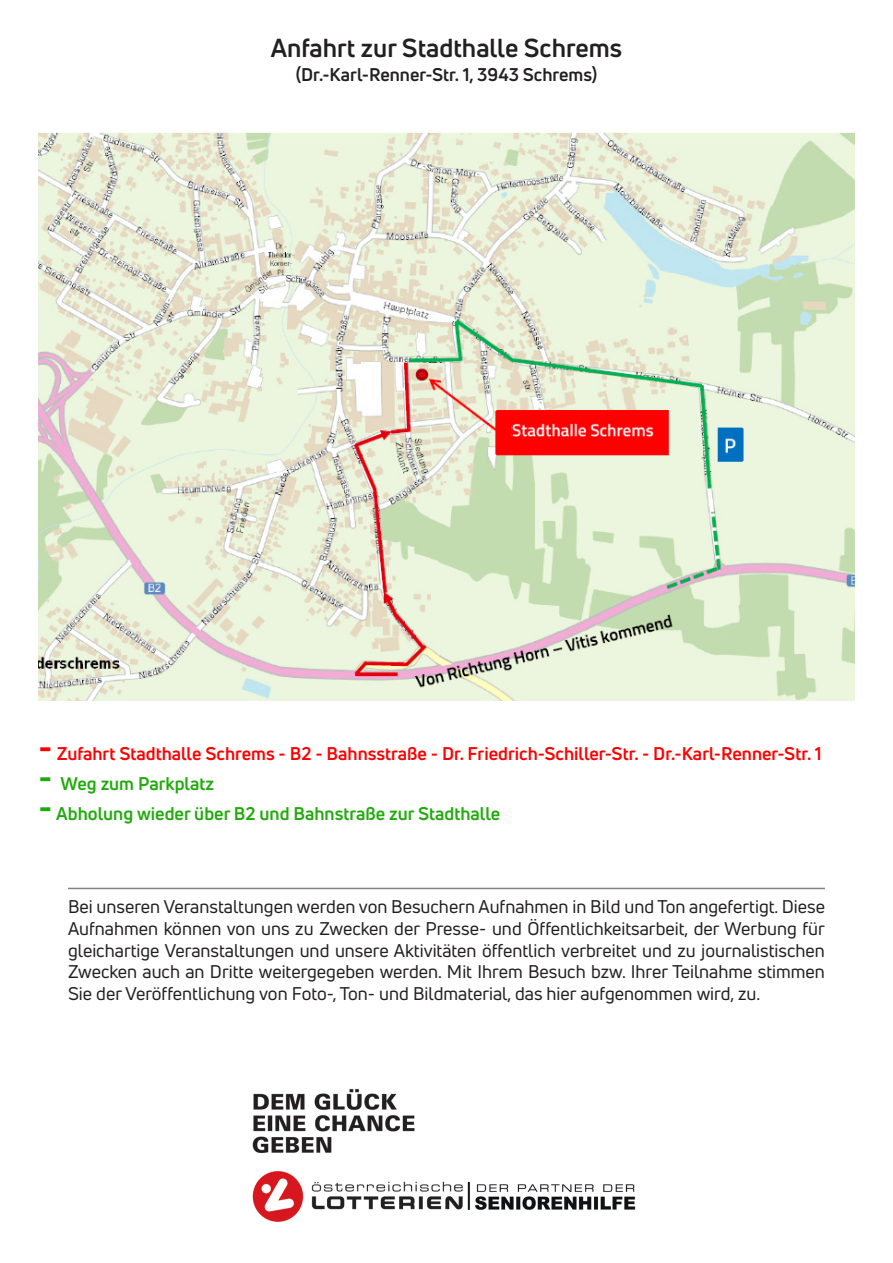
<style>
.page{position:relative;width:893px;height:1263px;background:#fff}
.page>*{position:absolute;margin:0;border:0;box-sizing:border-box;transform-origin:0 0}
.t1{font:700 25.5px "Uni Neue";color:#231f20}
.t2{font:18px/21.6px "Uni Neue";color:#231f20;text-align:justify}
.t3{font:700 18px "Uni Neue";color:#fe0000}
.t4{font:700 18px "Uni Neue";color:#20aa0b}
.t5{font:700 18px "Uni Neue";color:#231f20}
.s1{font-size:36px}
</style>
<div class="page">
<img style="left:38px;top:132px;width:817px;height:568px">
<hr style="left:68px;top:888px;width:757px;height:1px;background:#808285">
<img style="left:252px;top:1088px;width:384px;height:134px">
<p class="t1" style="left:271px;top:32px;width:353px">Anfahrt zur Stadthalle Schrems</p>
<p class="t5" style="left:296px;top:64px;width:303px">(Dr.-Karl-Renner-Str. 1, 3943 Schrems)</p>
<p class="t3" style="left:38px;top:742px;width:785px"><span class="s1">-</span> Zufahrt Stadthalle Schrems - B2 - Bahnsstraße - Dr. Friedrich-Schiller-Str. - Dr.-Karl-Renner-Str. 1</p>
<p class="t4" style="left:38px;top:772px;width:177px"><span class="s1">-</span> Weg zum Parkplatz</p>
<p class="t4" style="left:38px;top:802px;width:463px"><span class="s1">-</span> Abholung wieder über B2 und Bahnstraße zur Stadthalle</p>
<p class="t2" style="left:68px;top:896px;width:758px">Bei unseren Veranstaltungen werden von Besuchern Aufnahmen in Bild und Ton angefertigt. Diese Aufnahmen können von uns zu Zwecken der Presse- und Öffentlichkeitsarbeit, der Werbung für gleichartige Veranstaltungen und unsere Aktivitäten öffentlich verbreitet und zu journalistischen Zwecken auch an Dritte weitergegeben werden. Mit Ihrem Besuch bzw. Ihrer Teilnahme stimmen Sie der Veröffentlichung von Foto-, Ton- und Bildmaterial, das hier aufgenommen wird, zu.</p>
</div>
